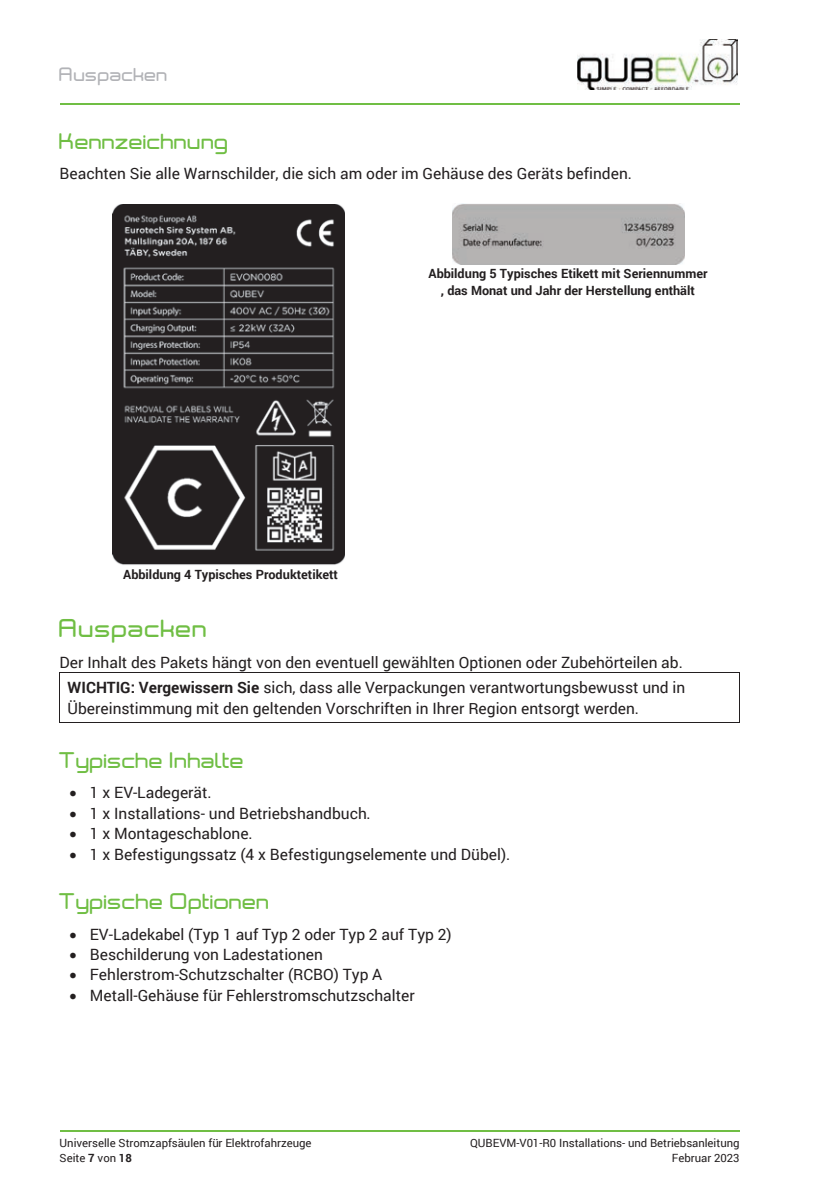
<style>
.page{position:relative;width:840px;height:1191px;background:#fff}
.page>*{position:absolute;margin:0;border:0;box-sizing:border-box;transform-origin:0 0}
.t1{font:500 22.4px "Neogrey";letter-spacing:.02em;color:#70be44}
.t2{font:500 19.8px "Neogrey";letter-spacing:-.005em;color:#70be44}
.t3{font:500 17px "Neogrey";color:#b2b3b7}
.t4{font:15.6px/20.4px "Roboto";letter-spacing:-.005em;color:#231f20}
.t5{font:700 12.6px/16.8px "Roboto";letter-spacing:-.005em;color:#231f20;text-align:center}
.t6{font:11.4px "Roboto";color:#231f20}
.s1{font-weight:700}
</style>
<div class="page">
<hr style="left:60px;top:103px;width:679px;height:2px;background:#70be44">
<hr style="left:60px;top:1130px;width:679px;height:1px;background:#70be44">
<img style="left:577px;top:39px;width:160px;height:51px">
<hr style="left:60px;top:672px;width:679px;height:1px;background:#231f20">
<hr style="left:60px;top:672px;width:1px;height:51px;background:#231f20">
<hr style="left:60px;top:722px;width:678px;height:1px;background:#231f20">
<hr style="left:738px;top:672px;width:1px;height:51px;background:#231f20">
<img style="left:113px;top:204px;width:232px;height:361px">
<img style="left:452px;top:203px;width:232px;height:61px">
<p class="t3" style="left:60px;top:63px;width:110px">Auspacken</p>
<p class="t2" style="left:60px;top:128px;width:171px">Kennzeichnung</p>
<p class="t4" style="left:60px;top:162px;width:573px">Beachten Sie alle Warnschilder, die sich am oder im Gehäuse des Geräts befinden.</p>
<p class="t5" style="left:428px;top:265px;width:280px">Abbildung 5 Typisches Etikett mit Seriennummer , das Monat und Jahr der Herstellung enthält</p>
<p class="t5" style="left:123px;top:566px;width:216px">Abbildung 4 Typisches Produktetikett</p>
<p class="t1" style="left:60px;top:613px;width:149px">Auspacken</p>
<p class="t4" style="left:60px;top:649px;width:627px;line-height:25.4px;text-align:center">Der Inhalt des Pakets hängt von den eventuell gewählten Optionen oder Zubehörteilen ab.<br><span class="s1">WICHTIG: Vergewissern Sie</span> sich, dass alle Verpackungen verantwortungsbewusst und in</p>
<p class="t4" style="left:68px;top:697px;width:572px">Übereinstimmung mit den geltenden Vorschriften in Ihrer Region entsorgt werden.</p>
<p class="t2" style="left:60px;top:747px;width:186px">Typische Inhalte</p>
<p class="t4" style="left:90px;top:782px;width:422px">1 x EV-Ladegerät.<br>1 x Installations- und Betriebshandbuch.<br>1 x Montageschablone.<br>1 x Befestigungssatz (4 x Befestigungselemente und Dübel).</p>
<p class="t2" style="left:60px;top:888px;width:212px">Typische Optionen</p>
<p class="t4" style="left:90px;top:923px;width:363px">EV-Ladekabel (Typ 1 auf Typ 2 oder Typ 2 auf Typ 2)<br>Beschilderung von Ladestationen Fehlerstrom-Schutzschalter (RCBO) Typ A Metall-Gehäuse für Fehlerstromschutzschalter</p>
<p class="t6" style="left:60px;top:1135px;width:253px">Universelle Stromzapfsäulen für Elektrofahrzeuge</p>
<p class="t6" style="left:470px;top:1135px;width:271px">QUBEVM-V01-R0 Installations- und Betriebsanleitung</p>
<p class="t6" style="left:60px;top:1150px;width:74px">Seite <span class="s1">7</span> von <span class="s1">18</span></p>
<p class="t6" style="left:671px;top:1150px;width:69px">Februar 2023</p>
</div>
